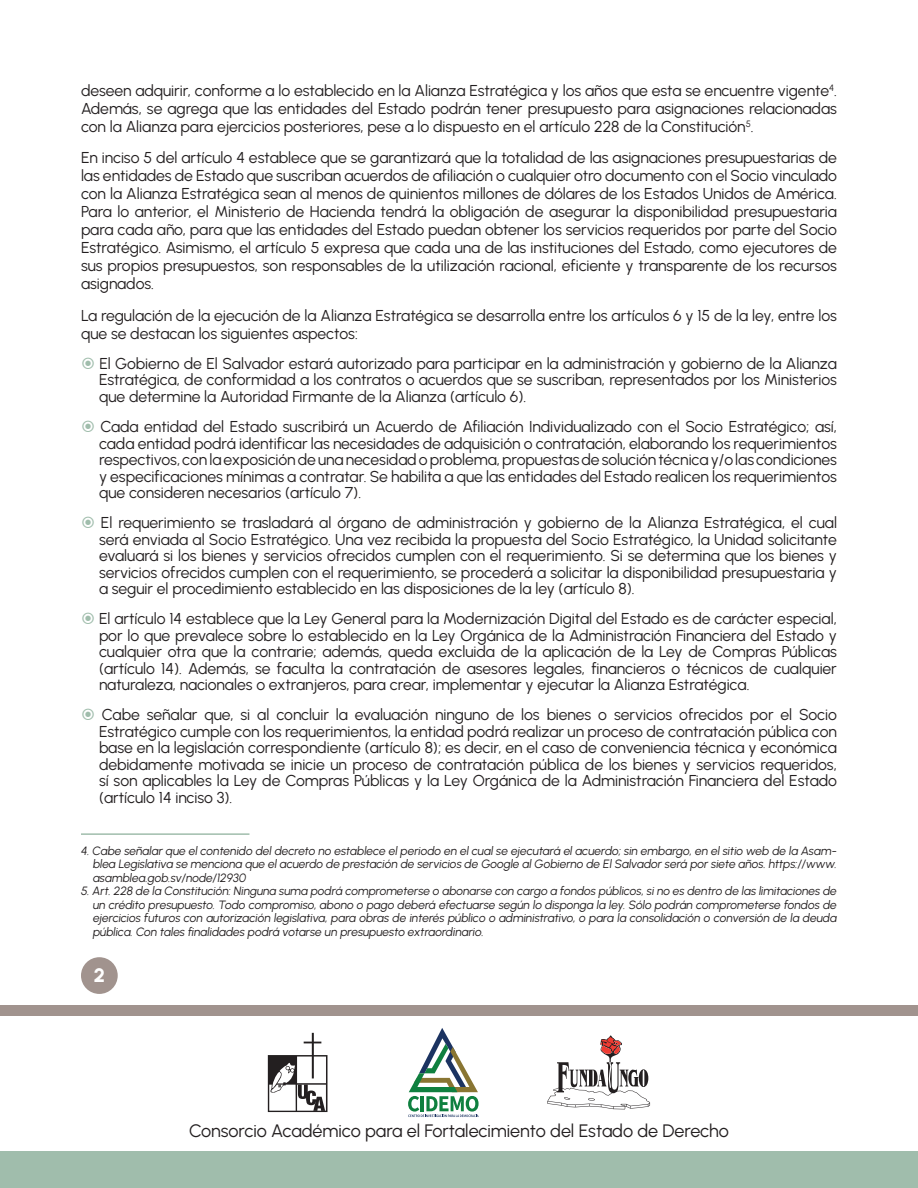
<style>
.page{position:relative;width:918px;height:1188px;background:#fff}
.page>*{position:absolute;margin:0;border:0;box-sizing:border-box;transform-origin:0 0}
.t1{font:800 19.5px "Urbanist";color:#fff}
.t2{font:18px "Urbanist";letter-spacing:-.005em;color:#231f20}
.t3{font:15.75px/16.5px "Urbanist";letter-spacing:-.005em;color:#231f20;text-align:justify}
.t4{font:italic 12px/13.5px "Urbanist";letter-spacing:-.005em;color:#231f20;text-align:justify}
</style>
<div class="page">
<div style="left:0;top:1005px;width:918px;height:11px;background:#a1938e"></div>
<div style="left:0;top:1151px;width:918px;height:37px;background:#a0bdac"></div>
<svg style="left:547px;top:1035px;width:103px;height:74px"></svg>
<svg style="left:268px;top:1033px;width:59px;height:79px"></svg>
<svg style="left:408px;top:1028px;width:71px;height:89px"></svg>
<div style="left:81px;top:957px;width:37px;height:37px;background:#a1938e;border-radius:50%"></div>
<hr style="left:81px;top:833px;width:168px;height:2px;background:#a0bdac">
<p class="t3" style="left:81px;top:81px;width:757px;line-height:18px">deseen adquirir, conforme a lo establecido en la Alianza Estratégica y los años que esta se encuentre vigente<sup>4</sup>.<br>Además, se agrega que las entidades del Estado podrán tener presupuesto para asignaciones relacionadas con la Alianza para ejercicios posteriores, pese a lo dispuesto en el artículo 228 de la Constitución<sup>5</sup>.</p>
<p class="t3" style="left:81px;top:149px;width:758px;line-height:18px">En inciso 5 del artículo 4 establece que se garantizará que la totalidad de las asignaciones presupuestarias de las entidades de Estado que suscriban acuerdos de afiliación o cualquier otro documento con el Socio vinculado con la Alianza Estratégica sean al menos de quinientos millones de dólares de los Estados Unidos de América.<br>Para lo anterior, el Ministerio de Hacienda tendrá la obligación de asegurar la disponibilidad presupuestaria para cada año, para que las entidades del Estado puedan obtener los servicios requeridos por parte del Socio Estratégico. Asimismo, el artículo 5 expresa que cada una de las instituciones del Estado, como ejecutores de sus propios presupuestos, son responsables de la utilización racional, eficiente y transparente de los recursos asignados.</p>
<p class="t3" style="left:81px;top:306px;width:757px;line-height:18px">La regulación de la ejecución de la Alianza Estratégica se desarrolla entre los artículos 6 y 15 de la ley, entre los que se destacan los siguientes aspectos:</p>
<p class="t3" style="left:99px;top:355px;width:739px">El Gobierno de El Salvador estará autorizado para participar en la administración y gobierno de la Alianza Estratégica, de conformidad a los contratos o acuerdos que se suscriban, representados por los Ministerios que determine la Autoridad Firmante de la Alianza (artículo 6).</p>
<p class="t3" style="left:99px;top:418px;width:739px">Cada entidad del Estado suscribirá un Acuerdo de Afiliación Individualizado con el Socio Estratégico; así, cada entidad podrá identificar las necesidades de adquisición o contratación, elaborando los requerimientos respectivos, con la exposición de una necesidad o problema, propuestas de solución técnica y/o las condiciones y especificaciones mínimas a contratar. Se habilita a que las entidades del Estado realicen los requerimientos que consideren necesarios (artículo 7).</p>
<p class="t3" style="left:99px;top:514px;width:740px">El requerimiento se trasladará al órgano de administración y gobierno de la Alianza Estratégica, el cual será enviada al Socio Estratégico. Una vez recibida la propuesta del Socio Estratégico, la Unidad solicitante evaluará si los bienes y servicios ofrecidos cumplen con el requerimiento. Si se determina que los bienes y servicios ofrecidos cumplen con el requerimiento, se procederá a solicitar la disponibilidad presupuestaria y a seguir el procedimiento establecido en las disposiciones de la ley (artículo 8).</p>
<p class="t3" style="left:99px;top:610px;width:739px">El artículo 14 establece que la Ley General para la Modernización Digital del Estado es de carácter especial, por lo que prevalece sobre lo establecido en la Ley Orgánica de la Administración Financiera del Estado y cualquier otra que la contrarie; además, queda excluida de la aplicación de la Ley de Compras Públicas (artículo 14). Además, se faculta la contratación de asesores legales, financieros o técnicos de cualquier naturaleza, nacionales o extranjeros, para crear, implementar y ejecutar la Alianza Estratégica.</p>
<p class="t3" style="left:99px;top:706px;width:739px">Cabe señalar que, si al concluir la evaluación ninguno de los bienes o servicios ofrecidos por el Socio Estratégico cumple con los requerimientos, la entidad podrá realizar un proceso de contratación pública con base en la legislación correspondiente (artículo 8); es decir, en el caso de conveniencia técnica y económica debidamente motivada se inicie un proceso de contratación pública de los bienes y servicios requeridos, sí son aplicables la Ley de Compras Públicas y la Ley Orgánica de la Administración Financiera del Estado (artículo 14 inciso 3).</p>
<p class="t4" style="left:93px;top:844px;width:746px;text-indent:-12px">4. Cabe señalar que el contenido del decreto no establece el periodo en el cual se ejecutará el acuerdo; sin embargo, en el sitio web de la Asam&shy;blea Legislativa se menciona que el acuerdo de prestación de servicios de Google al Gobierno de El Salvador será por siete años. https://www. asamblea.gob.sv/node/12930</p>
<p class="t4" style="left:93px;top:884px;width:745px;text-indent:-12px">5. Art. 228 de la Constitución: Ninguna suma podrá comprometerse o abonarse con cargo a fondos públicos, si no es dentro de las limitaciones de un crédito presupuesto. Todo compromiso, abono o pago deberá efectuarse según lo disponga la ley. Sólo podrán comprometerse fondos de ejercicios futuros con autorización legislativa, para obras de interés público o administrativo, o para la consolidación o conversión de la deuda pública. Con tales finalidades podrá votarse un presupuesto extraordinario.</p>
<p class="t1" style="left:94px;top:963px;width:13px">2</p>
<p class="t2" style="left:189px;top:1119px;width:541px">Consorcio Académico para el Fortalecimiento del Estado de Derecho</p>
</div>
